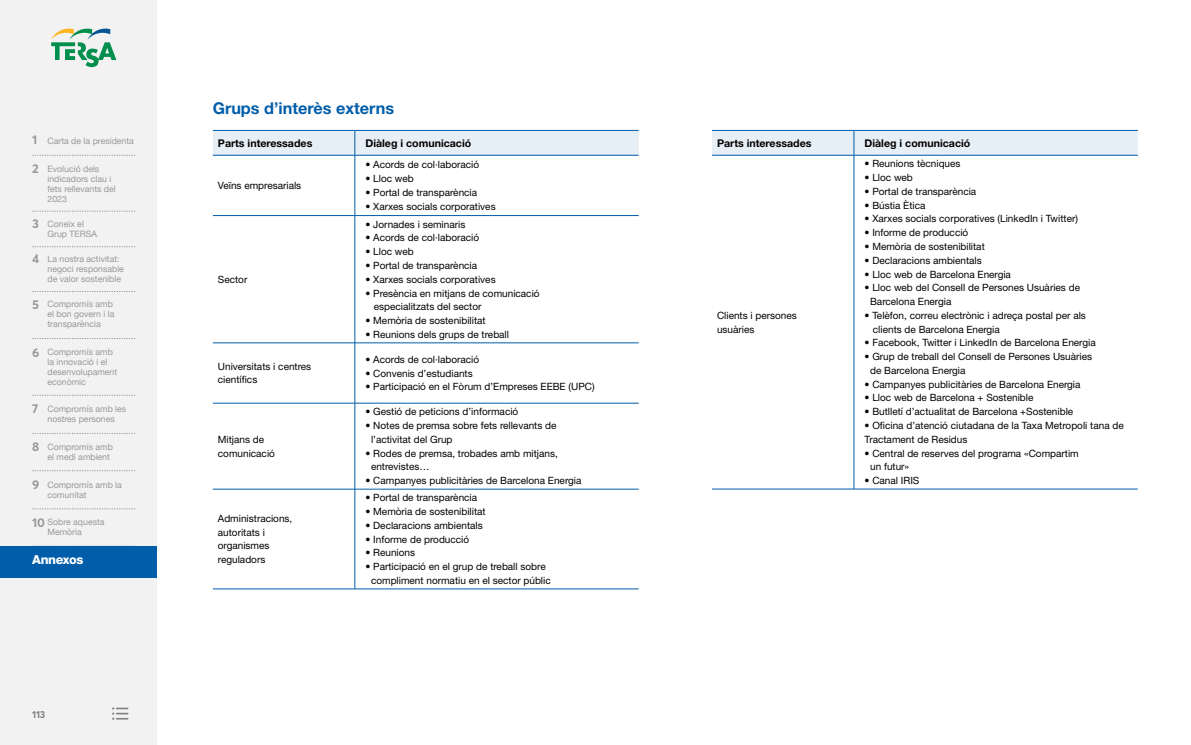
<style>
.page{position:relative;width:1191px;height:745px;background:#fff}
.page>*{position:absolute;margin:0;border:0;box-sizing:border-box;transform-origin:0 0}
.t1{font:700 16.25px "Helvetica Neue LT Std";color:#005da9}
.t2{font:800 12.5px "Helvetica Neue LT Std";letter-spacing:-.03em;color:#fff}
.t3{font:700 10.62px "Helvetica Neue LT Std";color:#000}
.t4{font:10px/13.8px "Helvetica Neue LT Std";color:#000}
.t5{font:700 10px "Averta";color:#808080}
.t6{font:8.75px/10px "Helvetica Neue";color:#999}
.s1{font-family:"Averta";font-weight:700;font-size:12.5px}
</style>
<div class="page">
<div style="left:0;top:0;width:156px;height:744px;background:#f2f2f2"></div>
<svg style="left:112px;top:707px;width:16px;height:12px"></svg>
<svg style="left:32px;top:211px;width:103px;height:1px"></svg>
<svg style="left:32px;top:246px;width:103px;height:1px"></svg>
<svg style="left:32px;top:291px;width:103px;height:1px"></svg>
<svg style="left:32px;top:155px;width:103px;height:1px"></svg>
<svg style="left:51px;top:29px;width:65px;height:38px"></svg>
<svg style="left:32px;top:338px;width:103px;height:1px"></svg>
<svg style="left:32px;top:395px;width:103px;height:1px"></svg>
<svg style="left:32px;top:470px;width:103px;height:1px"></svg>
<svg style="left:32px;top:433px;width:103px;height:1px"></svg>
<svg style="left:32px;top:508px;width:103px;height:1px"></svg>
<div style="left:0;top:545px;width:156px;height:32px;background:#005da9"></div>
<svg style="left:213px;top:130px;width:425px;height:25px;background:#dae7f2"></svg>
<hr style="left:213px;top:155px;width:142px;height:1px;background:#005da9">
<hr style="left:355px;top:155px;width:283px;height:1px;background:#005da9">
<hr style="left:355px;top:155px;width:1px;height:60px;background:#005da9">
<hr style="left:213px;top:215px;width:142px;height:1px;background:#005da9">
<hr style="left:355px;top:215px;width:283px;height:1px;background:#005da9">
<hr style="left:355px;top:215px;width:1px;height:127px;background:#005da9">
<hr style="left:213px;top:342px;width:142px;height:1px;background:#005da9">
<hr style="left:355px;top:342px;width:283px;height:1px;background:#005da9">
<hr style="left:355px;top:343px;width:1px;height:60px;background:#005da9">
<hr style="left:213px;top:402px;width:142px;height:1px;background:#005da9">
<hr style="left:355px;top:402px;width:283px;height:1px;background:#005da9">
<hr style="left:355px;top:403px;width:1px;height:85px;background:#005da9">
<hr style="left:213px;top:488px;width:142px;height:1px;background:#005da9">
<hr style="left:355px;top:488px;width:283px;height:1px;background:#005da9">
<hr style="left:355px;top:489px;width:1px;height:99px;background:#005da9">
<hr style="left:213px;top:588px;width:142px;height:1px;background:#005da9">
<hr style="left:355px;top:588px;width:283px;height:1px;background:#005da9">
<svg style="left:712px;top:130px;width:425px;height:25px;background:#dae7f2"></svg>
<hr style="left:712px;top:155px;width:142px;height:1px;background:#005da9">
<hr style="left:854px;top:155px;width:283px;height:1px;background:#005da9">
<hr style="left:853px;top:155px;width:1px;height:333px;background:#005da9">
<hr style="left:712px;top:488px;width:142px;height:1px;background:#005da9">
<hr style="left:854px;top:488px;width:283px;height:1px;background:#005da9">
<p class="t6" style="left:32px;top:136px;width:103px"><span class="s1">1</span> Carta de la presidenta</p>
<p class="t6" style="left:47px;top:164px;width:70px;text-indent:-15px"><span class="s1">2</span> Evolució dels indicadors clau i fets rellevants del<br>2023</p>
<p class="t6" style="left:47px;top:219px;width:51px;text-indent:-15px"><span class="s1">3</span> Coneix el<br>Grup TERSA</p>
<p class="t6" style="left:47px;top:254px;width:78px;text-indent:-15px"><span class="s1">4</span> La nostra activitat: negoci responsable de valor sostenible</p>
<p class="t6" style="left:47px;top:299px;width:69px;text-indent:-15px"><span class="s1">5</span> Compromís amb el bon govern i la transparència</p>
<p class="t6" style="left:47px;top:347px;width:71px;text-indent:-15px"><span class="s1">6</span> Compromís amb la innovació i el desenvolupament econòmic</p>
<p class="t6" style="left:32px;top:404px;width:96px;text-align:center"><span class="s1">7</span> Compromís amb les nostres persones</p>
<p class="t6" style="left:47px;top:442px;width:67px;text-indent:-15px"><span class="s1">8</span> Compromís amb el medi ambient</p>
<p class="t6" style="left:47px;top:480px;width:76px;text-indent:-15px"><span class="s1">9</span> Compromís amb la comunitat</p>
<p class="t6" style="left:47px;top:517px;width:59px;text-indent:-15px"><span class="s1">10</span> Sobre aquesta<br>Memòria</p>
<p class="t2" style="left:32px;top:551px;width:53px">Annexos</p>
<p class="t5" style="left:32px;top:708px;width:15px">113</p>
<h1 class="t1" style="left:213px;top:98px;width:183px">Grups d’interès externs</h1>
<p class="t3" style="left:218px;top:136px;width:96px">Parts interessades</p>
<p class="t3" style="left:365px;top:136px;width:107px">Diàleg i comunicació</p>
<p class="t4" style="left:218px;top:178px;width:85px">Veïns empresarials</p>
<p class="t4" style="left:365px;top:158px;width:115px">• Acords de col·laboració</p>
<p class="t4" style="left:365px;top:171px;width:50px">• Lloc web</p>
<p class="t4" style="left:365px;top:185px;width:113px">• Portal de transparència</p>
<p class="t4" style="left:365px;top:199px;width:132px">• Xarxes socials corporatives</p>
<p class="t4" style="left:218px;top:272px;width:31px">Sector</p>
<p class="t4" style="left:218px;top:359px;width:95px">Universitats i centres científics</p>
<p class="t4" style="left:218px;top:432px;width:59px">Mitjans de comunicació</p>
<p class="t4" style="left:218px;top:511px;width:76px">Administracions, autoritats i organismes reguladors</p>
<p class="t4" style="left:365px;top:217px;width:101px">• Jornades i seminaris</p>
<p class="t4" style="left:365px;top:231px;width:115px">• Acords de col·laboració</p>
<p class="t4" style="left:365px;top:244px;width:50px">• Lloc web</p>
<p class="t4" style="left:365px;top:258px;width:113px">• Portal de transparència</p>
<p class="t4" style="left:365px;top:272px;width:132px">• Xarxes socials corporatives</p>
<p class="t4" style="left:374px;top:286px;width:167px;text-indent:-8px">• Presència en mitjans de comunicació especialitzats del sector</p>
<p class="t4" style="left:365px;top:313px;width:122px">• Memòria de sostenibilitat</p>
<p class="t4" style="left:365px;top:327px;width:145px">• Reunions dels grups de treball</p>
<p class="t4" style="left:365px;top:352px;width:115px">• Acords de col·laboració</p>
<p class="t4" style="left:365px;top:366px;width:109px">• Convenis d’estudiants</p>
<p class="t4" style="left:365px;top:379px;width:231px">• Participació en el Fòrum d’Empreses EEBE (UPC)</p>
<p class="t4" style="left:365px;top:404px;width:154px">• Gestió de peticions d’informació</p>
<p class="t4" style="left:371px;top:418px;width:187px;text-indent:-6px">• Notes de premsa sobre fets rellevants de l’activitat del Grup</p>
<p class="t4" style="left:371px;top:445px;width:188px;text-indent:-6px">• Rodes de premsa, trobades amb mitjans, entrevistes…</p>
<p class="t4" style="left:365px;top:473px;width:217px">• Campanyes publicitàries de Barcelona Energia</p>
<p class="t4" style="left:365px;top:490px;width:113px">• Portal de transparència</p>
<p class="t4" style="left:365px;top:504px;width:122px">• Memòria de sostenibilitat</p>
<p class="t4" style="left:365px;top:518px;width:119px">• Declaracions ambientals</p>
<p class="t4" style="left:365px;top:531px;width:105px">• Informe de producció</p>
<p class="t4" style="left:365px;top:545px;width:51px">• Reunions</p>
<p class="t4" style="left:365px;top:559px;width:187px;text-align:center">• Participació en el grup de treball sobre compliment normatiu en el sector públic</p>
<p class="t3" style="left:717px;top:136px;width:96px">Parts interessades</p>
<p class="t3" style="left:864px;top:136px;width:107px">Diàleg i comunicació</p>
<p class="t4" style="left:717px;top:308px;width:81px">Clients i persones usuàries</p>
<p class="t4" style="left:864px;top:157px;width:97px">• Reunions tècniques</p>
<p class="t4" style="left:864px;top:170px;width:50px">• Lloc web</p>
<p class="t4" style="left:864px;top:184px;width:113px">• Portal de transparència</p>
<p class="t4" style="left:864px;top:198px;width:62px">• Bústia Ètica</p>
<p class="t4" style="left:864px;top:212px;width:215px">• Xarxes socials corporatives (LinkedIn i Twitter)</p>
<p class="t4" style="left:864px;top:225px;width:105px">• Informe de producció</p>
<p class="t4" style="left:864px;top:239px;width:122px">• Memòria de sostenibilitat</p>
<p class="t4" style="left:864px;top:253px;width:119px">• Declaracions ambientals</p>
<p class="t4" style="left:864px;top:267px;width:148px">• Lloc web de Barcelona Energia</p>
<p class="t4" style="left:870px;top:280px;width:211px;text-indent:-6px">• Lloc web del Consell de Persones Usuàries de<br>Barcelona Energia</p>
<p class="t4" style="left:873px;top:308px;width:214px;text-indent:-8px">• Telèfon, correu electrònic i adreça postal per als clients de Barcelona Energia</p>
<p class="t4" style="left:864px;top:335px;width:233px">• Facebook, Twitter i LinkedIn de Barcelona Energia</p>
<p class="t4" style="left:870px;top:349px;width:223px;text-indent:-6px">• Grup de treball del Consell de Persones Usuàries de Barcelona Energia</p>
<p class="t4" style="left:864px;top:377px;width:217px">• Campanyes publicitàries de Barcelona Energia</p>
<p class="t4" style="left:864px;top:390px;width:170px">• Lloc web de Barcelona + Sostenible</p>
<p class="t4" style="left:864px;top:404px;width:210px">• Butlletí d’actualitat de Barcelona +Sostenible</p>
<p class="t4" style="left:864px;top:418px;width:261px">• Oficina d’atenció ciutadana de la Taxa Metropoli tana de<br>Tractament de Residus</p>
<p class="t4" style="left:870px;top:445px;width:210px;text-indent:-6px">• Central de reserves del programa «Compartim un futur»</p>
<p class="t4" style="left:864px;top:473px;width:56px">• Canal IRIS</p>
</div>
